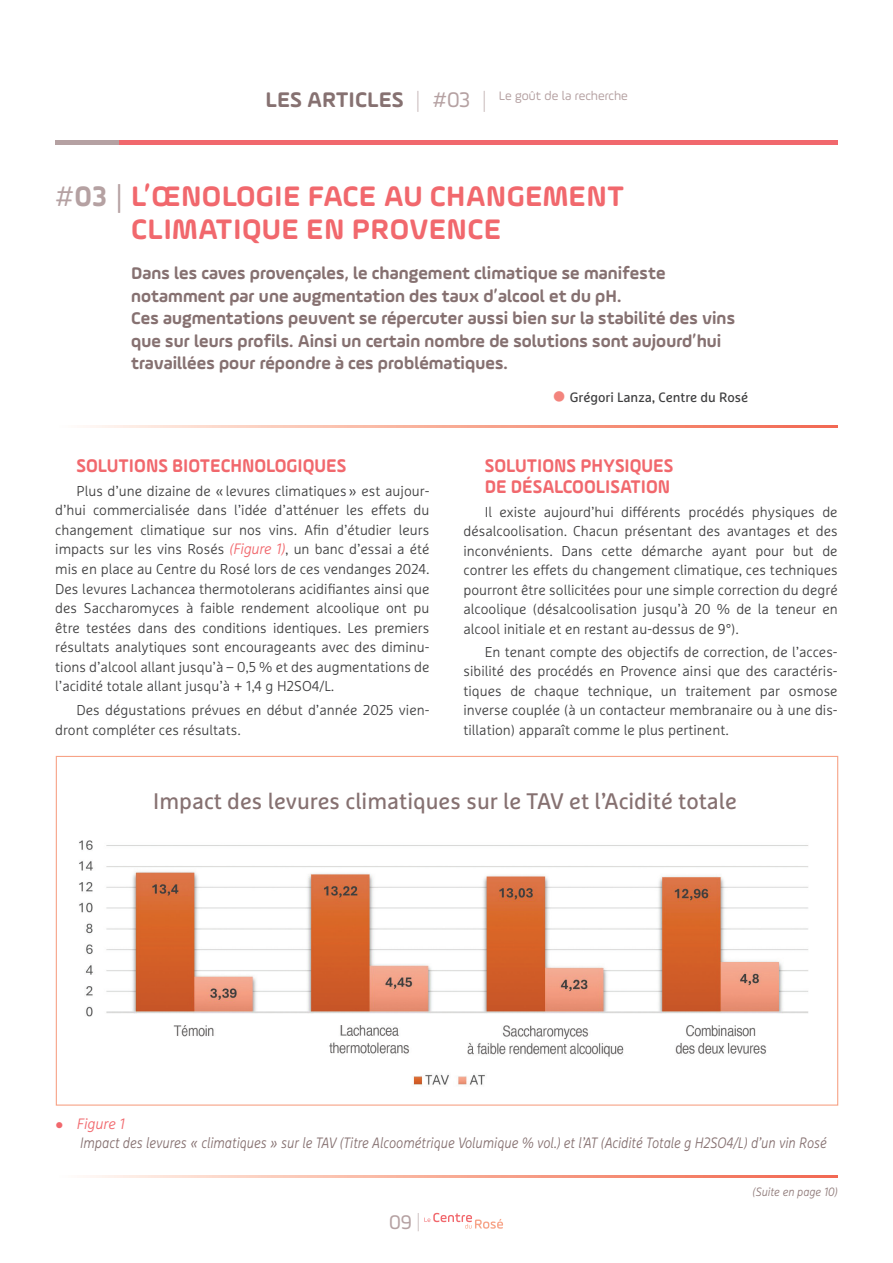
<style>
.page{position:relative;width:893px;height:1263px;background:#fff}
.page>*{position:absolute;margin:0;border:0;box-sizing:border-box;transform-origin:0 0}
.t1{font:700 30px/33px "Ample Soft";letter-spacing:.01em;color:#f1686d}
.t2{font:22.5px "Marselis Pro";color:#867171}
.t3{font:21px "Ample Soft";color:#b5a1a2}
.t4{font:700 19.5px/21px "Ample Soft";color:#f1686d;scale:.93 1}
.t5{font:700 18px/22.5px "Ample Soft";letter-spacing:.005em;color:#867171}
.t6{font:italic 300 15px/18.8px "Marselis Pro";color:#867171;scale:.9 1}
.t7{font:300 14.25px/19.5px "Marselis Pro";color:#3e3e3f;text-align:justify}
.t8{font:13.5px "Marselis Pro";color:#3e3e3f}
.t9{font:13.05px "Ample Soft";color:#b5a1a2}
.t10{font:italic 300 12px "Marselis Pro";color:#907b7a;scale:.95 1}
.s1{font-weight:700;font-size:22.5px;color:#867171}
.s2{font-weight:200;font-size:22.5px}
.s3{font-size:22.5px}
.s4{font-weight:400;color:#b5a1a2}
.s5{color:#b5a1a2}
.s6{color:#f3847d}
.s7{font-style:italic;font-size:15px;color:#f1686d}
.s8{color:#f1686d}
.s9{font-weight:200;font-size:19.5px}
</style>
<div class="page">
<svg style="left:424px;top:1213px;width:79px;height:16px"></svg>
<div style="left:119px;top:140px;width:719px;height:5px;background:#f1686d"></div>
<div style="left:55px;top:140px;width:64px;height:5px;background:#b5a1a2"></div>
<svg style="left:90px;top:1176px;width:748px;height:2px"></svg>
<svg style="left:90px;top:425px;width:748px;height:2px"></svg>
<img style="left:79px;top:840px;width:730px;height:245px">
<p class="t9" style="left:265px;top:88px;width:364px"><span class="s1">LES ARTICLES</span> <span class="s2">|</span> <span class="s3">#03</span> <span class="s2">|</span> Le goût de la recherche</p>
<p class="t1" style="left:131px;top:179px;width:495px;text-indent:-76px"><span class="s4">#</span><span class="s5">03</span> <span class="s4">|</span> L’ŒNOLOGIE FACE AU CHANGEMENT<br>CLIMATIQUE EN PROVENCE</p>
<p class="t5" style="left:131px;top:262px;width:605px">Dans les caves provençales, le changement climatique se manifeste notamment par une augmentation des taux d’alcool et du pH.<br>Ces augmentations peuvent se répercuter aussi bien sur la stabilité des vins que sur leurs profils. Ainsi un certain nombre de solutions sont aujourd’hui travaillées pour répondre à ces problématiques.</p>
<p class="t8" style="left:552px;top:389px;width:197px"><span class="s6">●</span> Grégori Lanza, Centre du Rosé</p>
<p class="t4" style="left:77px;top:455px;width:292px">SOLUTIONS BIOTECHNOLOGIQUES</p>
<p class="t7" style="left:55px;top:481px;width:376px;text-indent:21px">Plus d’une dizaine de «levures climatiques» est aujour&shy;d’hui commercialisée dans l’idée d’atténuer les effets du changement climatique sur nos vins. Afin d’étudier leurs impacts sur les vins Rosés <span class="s7">(Figure 1)</span>, un banc d’essai a été mis en place au Centre du Rosé lors de ces vendanges 2024.<br>Des levures Lachancea thermotolerans acidifiantes ainsi que des Saccharomyces à faible rendement alcoolique ont pu être testées dans des conditions identiques. Les premiers résultats analytiques sont encourageants avec des diminu&shy;tions d’alcool allant jusqu’à – 0,5 % et des augmentations de l’acidité totale allant jusqu’à + 1,4 g H2SO4/L.</p>
<p class="t7" style="left:55px;top:700px;width:376px;text-indent:21px">Des dégustations prévues en début d’année 2025 vien&shy;dront compléter ces résultats.</p>
<h3 class="t4" style="left:485px;top:455px;width:204px">SOLUTIONS PHYSIQUES<br>DE DÉSALCOOLISATION</h3>
<p class="t7" style="left:463px;top:502px;width:376px;text-indent:21px">Il existe aujourd’hui différents procédés physiques de désalcoolisation. Chacun présentant des avantages et des inconvénients. Dans cette démarche ayant pour but de contrer les effets du changement climatique, ces techniques pourront être sollicitées pour une simple correction du degré alcoolique (désalcoolisation jusqu’à 20 % de la teneur en alcool initiale et en restant au-dessus de 9°).</p>
<p class="t7" style="left:463px;top:641px;width:376px;text-indent:21px">En tenant compte des objectifs de correction, de l’acces&shy;sibilité des procédés en Provence ainsi que des caractéris&shy;tiques de chaque technique, un traitement par osmose inverse couplée (à un contacteur membranaire ou à une dis&shy;tillation) apparaît comme le plus pertinent.</p>
<p class="t2" style="left:153px;top:787px;width:585px">Impact des levures climatiques sur le TAV et l’Acidité totale</p>
<p class="t6" style="left:80px;top:1114px;width:831px;text-indent:-25px"><span class="s8">● Figure 1<br></span>Impact des levures « climatiques » sur le TAV (Titre Alcoométrique Volumique % vol.) et l’AT (Acidité Totale g H2SO4/L) d’un vin Rosé</p>
<p class="t3" style="left:389px;top:1209px;width:33px">09 <span class="s9">|</span></p>
<p class="t10" style="left:752px;top:1185px;width:91px">(Suite en page 10)</p>
</div>
